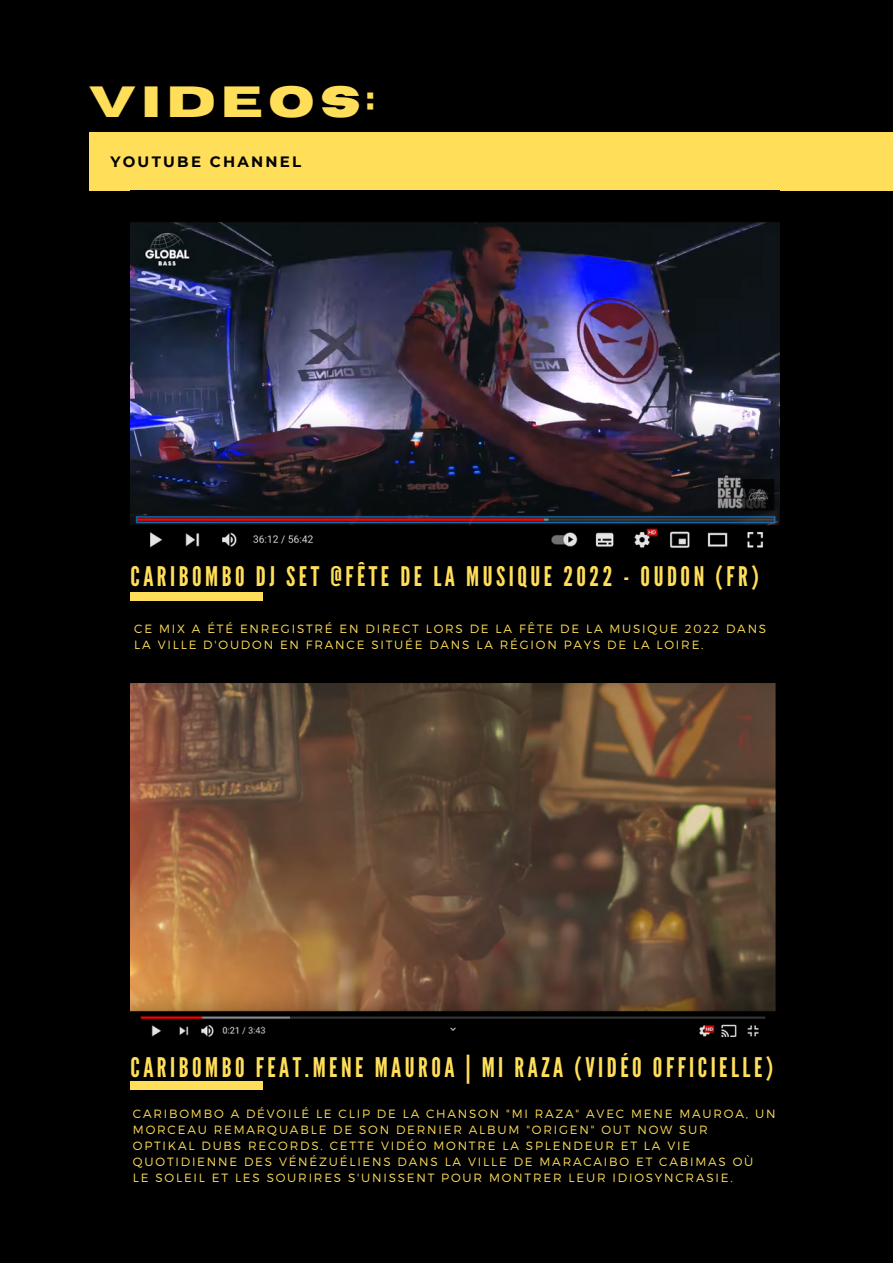
<style>
.page{position:relative;width:893px;height:1264px;background:#fff}
.page>*{position:absolute;margin:0;border:0;box-sizing:border-box;transform-origin:0 0}
.t1{font:700 43.5px "Horizon";letter-spacing:.13em;color:#ffde59}
.t2{font:27px "League Gothic";letter-spacing:.13em;color:#ffde59}
.t3{font:700 15px "Montserrat";letter-spacing:.15em;color:#000}
.t4{font:300 12px/15.9px "Montserrat";letter-spacing:.15em;color:#ffde59}
</style>
<div class="page">
<div style="left:0;top:0;width:892px;height:1262px;background:#000"></div>
<div style="left:89px;top:132px;width:803px;height:59px;background:#ffde59"></div>
<div style="left:130px;top:592px;width:133px;height:8px;background:#ffde59"></div>
<img style="left:130px;top:221px;width:649px;height:327px">
<img style="left:130px;top:683px;width:645px;height:354px">
<div style="left:130px;top:1081px;width:133px;height:8px;background:#ffde59"></div>
<h1 class="t1" style="left:89px;top:81px;width:287px">VIDEOS:</h1>
<p class="t3" style="left:110px;top:153px;width:192px">YOUTUBE CHANNEL</p>
<h2 class="t2" style="left:130px;top:560px;width:629px">CARIBOMBO DJ SET @FÊTE DE LA MUSIQUE 2022 - OUDON (FR)</h2>
<p class="t4" style="left:134px;top:620px;width:633px">CE MIX A ÉTÉ ENREGISTRÉ EN DIRECT LORS DE LA FÊTE DE LA MUSIQUE 2022 DANS<br>LA VILLE D'OUDON EN FRANCE SITUÉE DANS LA RÉGION PAYS DE LA LOIRE.</p>
<h2 class="t2" style="left:130px;top:1052px;width:644px">CARIBOMBO FEAT.MENE MAUROA | MI RAZA (VIDÉO OFFICIELLE)</h2>
<p class="t4" style="left:133px;top:1105px;width:644px">CARIBOMBO A DÉVOILÉ LE CLIP DE LA CHANSON "MI RAZA" AVEC MENE MAUROA, UN MORCEAU REMARQUABLE DE SON DERNIER ALBUM "ORIGEN" OUT NOW SUR<br>OPTIKAL DUBS RECORDS. CETTE VIDÉO MONTRE LA SPLENDEUR ET LA VIE QUOTIDIENNE DES VÉNÉZUÉLIENS DANS LA VILLE DE MARACAIBO ET CABIMAS OÙ<br>LE SOLEIL ET LES SOURIRES S'UNISSENT POUR MONTRER LEUR IDIOSYNCRASIE.</p>
</div>
